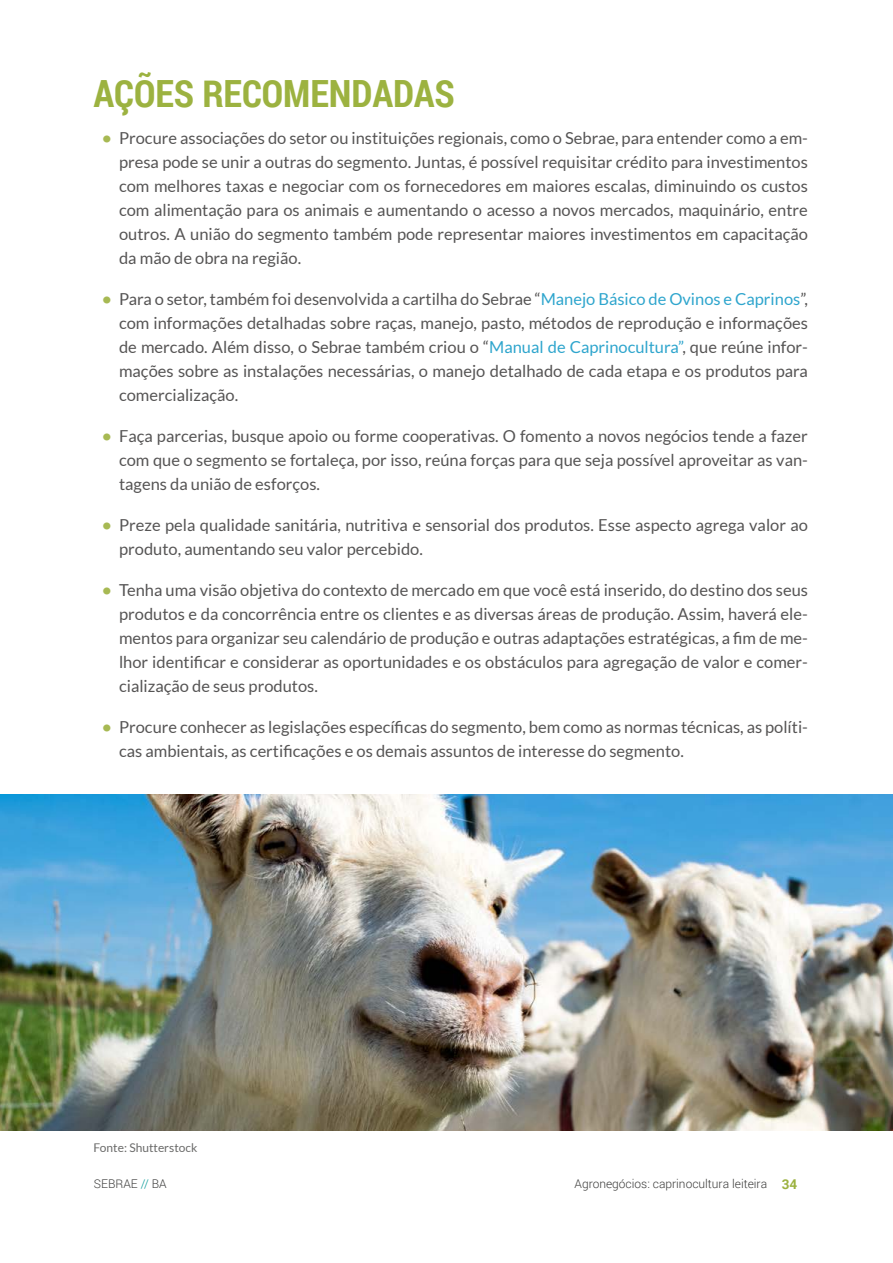
<style>
.page{position:relative;width:893px;height:1263px;background:#fff}
.page>*{position:absolute;margin:0;border:0;box-sizing:border-box;transform-origin:0 0}
.t1{font:700 37.5px "Roboto Condensed";color:#9cb240}
.t2{font:16.5px/24px "Lato";color:#555454;text-align:justify}
.t3{font:300 12px "Roboto";color:#3c3c3b}
.t4{font:12px "Lato";color:#6b6b6a}
.s1{font-weight:700;color:#a7b953}
.s2{color:#2ea5cd}
.s3{color:#009996}
.s4{font-weight:700;font-size:13.5px;color:#9cb240}
</style>
<div class="page">
<img style="left:0;top:795px;width:893px;height:336px">
<h1 class="t1" style="left:94px;top:68px;width:363px">AÇÕES RECOMENDADAS</h1>
<p class="t2" style="left:119px;top:126px;width:690px;text-indent:-17px"><span class="s1">•</span> Procure associações do setor ou instituições regionais, como o Sebrae, para entender como a em&shy;presa pode se unir a outras do segmento. Juntas, é possível requisitar crédito para investimentos com melhores taxas e negociar com os fornecedores em maiores escalas, diminuindo os custos com alimentação para os animais e aumentando o acesso a novos mercados, maquinário, entre outros. A união do segmento também pode representar maiores investimentos em capacitação da mão de obra na região.</p>
<p class="t2" style="left:119px;top:287px;width:690px;text-indent:-17px"><span class="s1">•</span> Para o setor, também foi desenvolvida a cartilha do Sebrae “<span class="s2">Manejo Básico de Ovinos e Caprinos</span>”, com informações detalhadas sobre raças, manejo, pasto, métodos de reprodução e informações de mercado. Além disso, o Sebrae também criou o “<span class="s2">Manual de Caprinocultura”</span>, que reúne infor&shy;mações sobre as instalações necessárias, o manejo detalhado de cada etapa e os produtos para comercialização.</p>
<p class="t2" style="left:119px;top:424px;width:690px;text-indent:-17px"><span class="s1">•</span> Faça parcerias, busque apoio ou forme cooperativas. O fomento a novos negócios tende a fazer com que o segmento se fortaleça, por isso, reúna forças para que seja possível aproveitar as van&shy;tagens da união de esforços.</p>
<p class="t2" style="left:119px;top:513px;width:690px;text-indent:-17px"><span class="s1">•</span> Preze pela qualidade sanitária, nutritiva e sensorial dos produtos. Esse aspecto agrega valor ao produto, aumentando seu valor percebido.</p>
<p class="t2" style="left:119px;top:578px;width:690px;text-indent:-17px"><span class="s1">•</span> Tenha uma visão objetiva do contexto de mercado em que você está inserido, do destino dos seus produtos e da concorrência entre os clientes e as diversas áreas de produção. Assim, haverá ele&shy;mentos para organizar seu calendário de produção e outras adaptações estratégicas, a fim de me&shy;lhor identificar e considerar as oportunidades e os obstáculos para agregação de valor e comer&shy;cialização de seus produtos.</p>
<p class="t2" style="left:119px;top:715px;width:690px;text-indent:-17px"><span class="s1">•</span> Procure conhecer as legislações específicas do segmento, bem como as normas técnicas, as políti&shy;cas ambientais, as certificações e os demais assuntos de interesse do segmento.</p>
<p class="t4" style="left:94px;top:1140px;width:105px">Fonte: Shutterstock</p>
<p class="t3" style="left:94px;top:1175px;width:74px">SEBRAE <span class="s3">//</span> BA</p>
<p class="t3" style="left:575px;top:1175px;width:224px">Agronegócios: caprinocultura leiteira <span class="s4">34</span></p>
</div>
